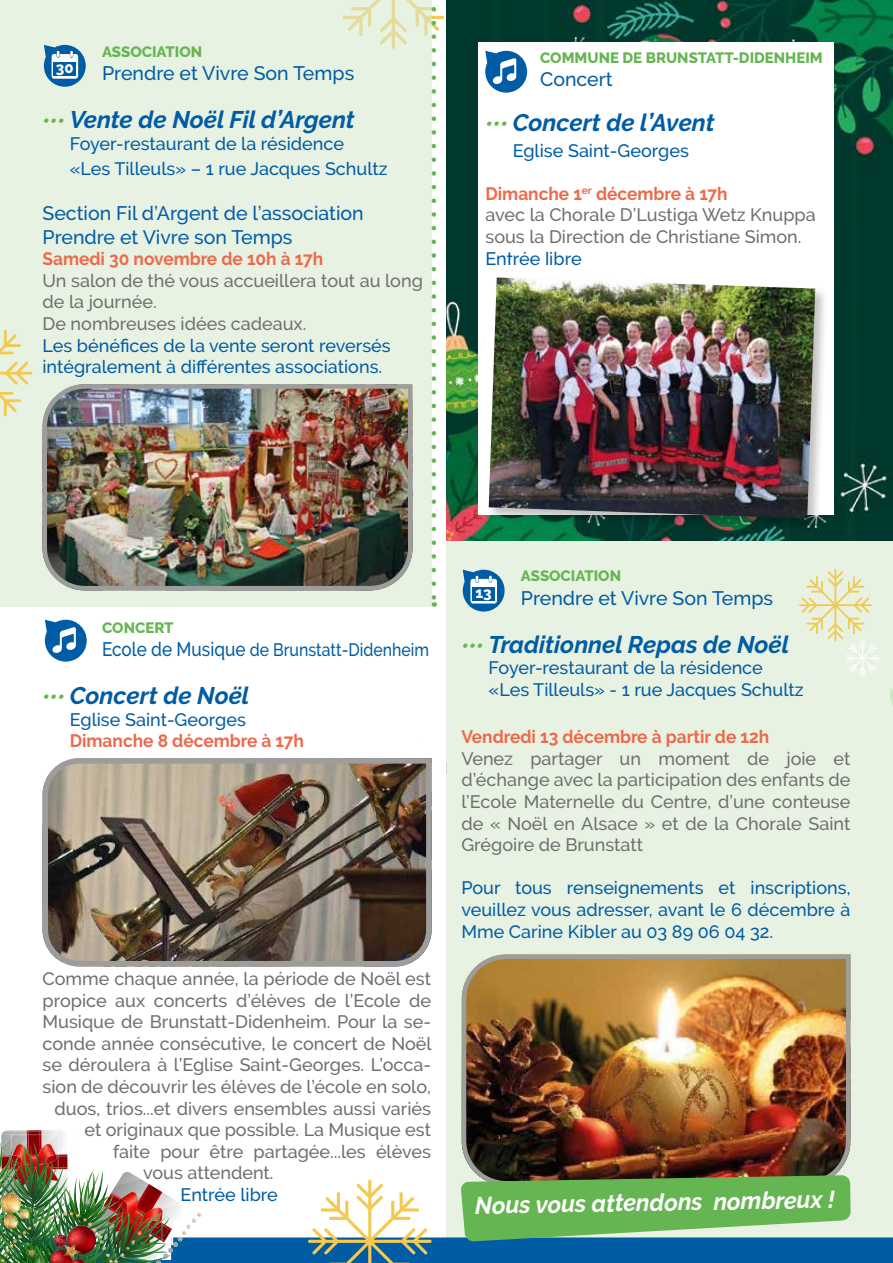
<style>
.page{position:relative;width:893px;height:1263px;background:#fff}
.page>*{position:absolute;margin:0;border:0;box-sizing:border-box;transform-origin:0 0}
.t1{font:italic 700 24px "Raleway";color:#005ca5}
.t2{font:italic 700 24px "Raleway";color:#fff}
.t3{font:500 19.5px/23.4px "Raleway";color:#005ca5}
.t4{font:500 18px/21.6px "Raleway";color:#706f6f}
.t5{font:500 18px/21.6px "Raleway";color:#005ca5}
.t6{font:700 18px "Raleway";color:#ed694b;scale:.96 1}
.t7{font:500 18px "Raleway";color:#005ca5;scale:.88 1}
.t8{font:800 15px "Raleway";color:#66b553}
.t9{font:800 15px "Raleway";color:#fff}
.s1{font-size:21px;color:#66b553}
.s2{font-weight:700;color:#ed694b}
.s3{font-size:19.5px}
</style>
<div class="page">
<div style="left:447px;top:540px;width:446px;height:723px;background:#e8f2e2"></div>
<svg style="left:890px;top:689px;width:3px;height:16px"></svg>
<img style="left:457px;top:0;width:436px;height:540px">
<div style="left:0;top:0;width:432px;height:607px;background:#e8f2e2"></div>
<div style="left:478px;top:43px;width:355px;height:472px;background:#fff"></div>
<svg style="left:485px;top:51px;width:42px;height:42px"></svg>
<div style="left:487px;top:276px;width:342px;height:256px;background:#000;opacity:.25"></div>
<img style="left:489px;top:277px;width:326px;height:241px">
<svg style="left:44px;top:45px;width:42px;height:42px"></svg>
<svg style="left:45px;top:620px;width:42px;height:42px"></svg>
<img style="left:42px;top:384px;width:287px;height:207px">
<svg style="left:463px;top:570px;width:42px;height:41px;background:#5995c1"></svg>
<img style="left:329px;top:0;width:128px;height:607px">
<img style="left:461px;top:954px;width:390px;height:176px">
<svg style="left:446px;top:761px;width:1px;height:16px"></svg>
<img style="left:42px;top:758px;width:390px;height:209px">
<img style="left:0;top:1130px;width:893px;height:133px">
<svg style="left:0;top:330px;width:32px;height:87px"></svg>
<svg style="left:799px;top:569px;width:82px;height:108px"></svg>
<p class="t8" style="left:102px;top:43px;width:102px">ASSOCIATION</p>
<p class="t3" style="left:102px;top:61px;width:254px">Prendre et Vivre Son Temps</p>
<h1 class="t1" style="left:43px;top:106px;width:314px"><span class="s1">•••</span> Vente de Noël Fil d’Argent</h1>
<p class="t5" style="left:70px;top:131px;width:319px;line-height:25.5px">Foyer-restaurant de la résidence «Les Tilleuls» – 1 rue Jacques Schultz</p>
<p class="t3" style="left:43px;top:202px;width:323px">Section Fil d’Argent de l’association<br>Prendre et Vivre son Temps</p>
<p class="t6" style="left:43px;top:249px;width:294px">Samedi 30 novembre de 10h à 17h</p>
<p class="t4" style="left:43px;top:270px;width:382px">Un salon de thé vous accueillera tout au long de la journée.<br>De nombreuses idées cadeaux.</p>
<p class="t5" style="left:43px;top:334px;width:350px">Les bénéfices de la vente seront reversés intégralement à différentes associations.</p>
<p class="t9" style="left:56px;top:59px;width:19px">30</p>
<p class="t8" style="left:540px;top:49px;width:284px">COMMUNE DE BRUNSTATT-DIDENHEIM</p>
<p class="t3" style="left:540px;top:68px;width:74px">Concert</p>
<h1 class="t1" style="left:485px;top:109px;width:231px"><span class="s1">•••</span> Concert de l’Avent</h1>
<p class="t5" style="left:513px;top:139px;width:178px">Eglise Saint-Georges</p>
<p class="t4" style="left:485px;top:183px;width:332px"><span class="s2">Dimanche 1</span><sup>er</sup> <span class="s2">décembre à 17h<br></span>avec la Chorale D’Lustiga Wetz Knuppa sous la Direction de Christiane Simon.</p>
<p class="t5" style="left:485px;top:247px;width:98px">Entrée libre</p>
<p class="t8" style="left:102px;top:619px;width:73px">CONCERT</p>
<p class="t7" style="left:102px;top:639px;width:373px"><span class="s3">Ecole de Musique</span> de Brunstatt-Didenheim</p>
<h1 class="t1" style="left:43px;top:682px;width:208px"><span class="s1">•••</span> Concert de Noël</h1>
<p class="t5" style="left:70px;top:709px;width:178px">Eglise Saint-Georges</p>
<p class="t6" style="left:70px;top:731px;width:245px">Dimanche 8 décembre à 17h</p>
<p class="t4" style="left:43px;top:968px;width:390px">Comme chaque année, la période de Noël est</p>
<p class="t4" style="left:43px;top:989px;width:390px">propice aux concerts d’élèves de l’Ecole de</p>
<p class="t4" style="left:43px;top:1011px;width:390px">Musique de Brunstatt-Didenheim. Pour la se-</p>
<p class="t4" style="left:43px;top:1033px;width:391px">conde année consécutive, le concert de Noël</p>
<p class="t4" style="left:43px;top:1054px;width:390px">se déroulera à l’Eglise Saint-Georges. L’occa-</p>
<p class="t4" style="left:43px;top:1076px;width:390px">sion de découvrir les élèves de l’école en solo,</p>
<p class="t4" style="left:55px;top:1097px;width:378px">duos, trios...et divers ensembles aussi variés</p>
<p class="t4" style="left:85px;top:1119px;width:348px">et originaux que possible. La Musique est</p>
<p class="t4" style="left:113px;top:1141px;width:320px">faite pour être partagée...les élèves</p>
<p class="t4" style="left:143px;top:1162px;width:132px">vous attendent.</p>
<p class="t5" style="left:181px;top:1184px;width:99px">Entrée libre</p>
<p class="t8" style="left:521px;top:568px;width:102px">ASSOCIATION</p>
<p class="t3" style="left:521px;top:586px;width:254px">Prendre et Vivre Son Temps</p>
<h1 class="t1" style="left:461px;top:630px;width:329px"><span class="s1">•••</span> Traditionnel Repas de Noël</h1>
<p class="t5" style="left:489px;top:657px;width:317px">Foyer-restaurant de la résidence «Les Tilleuls» - 1 rue Jacques Schultz</p>
<p class="t6" style="left:461px;top:726px;width:322px">Vendredi 13 décembre à partir de 12h</p>
<p class="t4" style="left:461px;top:748px;width:391px;text-align:justify">Venez partager un moment de joie et d’échange avec la participation des enfants de l’Ecole Maternelle du Centre, d’une conteuse de « Noël en Alsace » et de la Chorale Saint Grégoire de Brunstatt</p>
<p class="t5" style="left:461px;top:877px;width:391px;text-align:justify">Pour tous renseignements et inscriptions, veuillez vous adresser, avant le 6 décembre à Mme Carine Kibler au 03 89 06 04 32.</p>
<p class="t9" style="left:475px;top:584px;width:18px">13</p>
<h1 class="t2" style="left:475px;top:1191px;width:361px;rotate:-1deg">Nous vous attendons nombreux !</h1>
</div>
